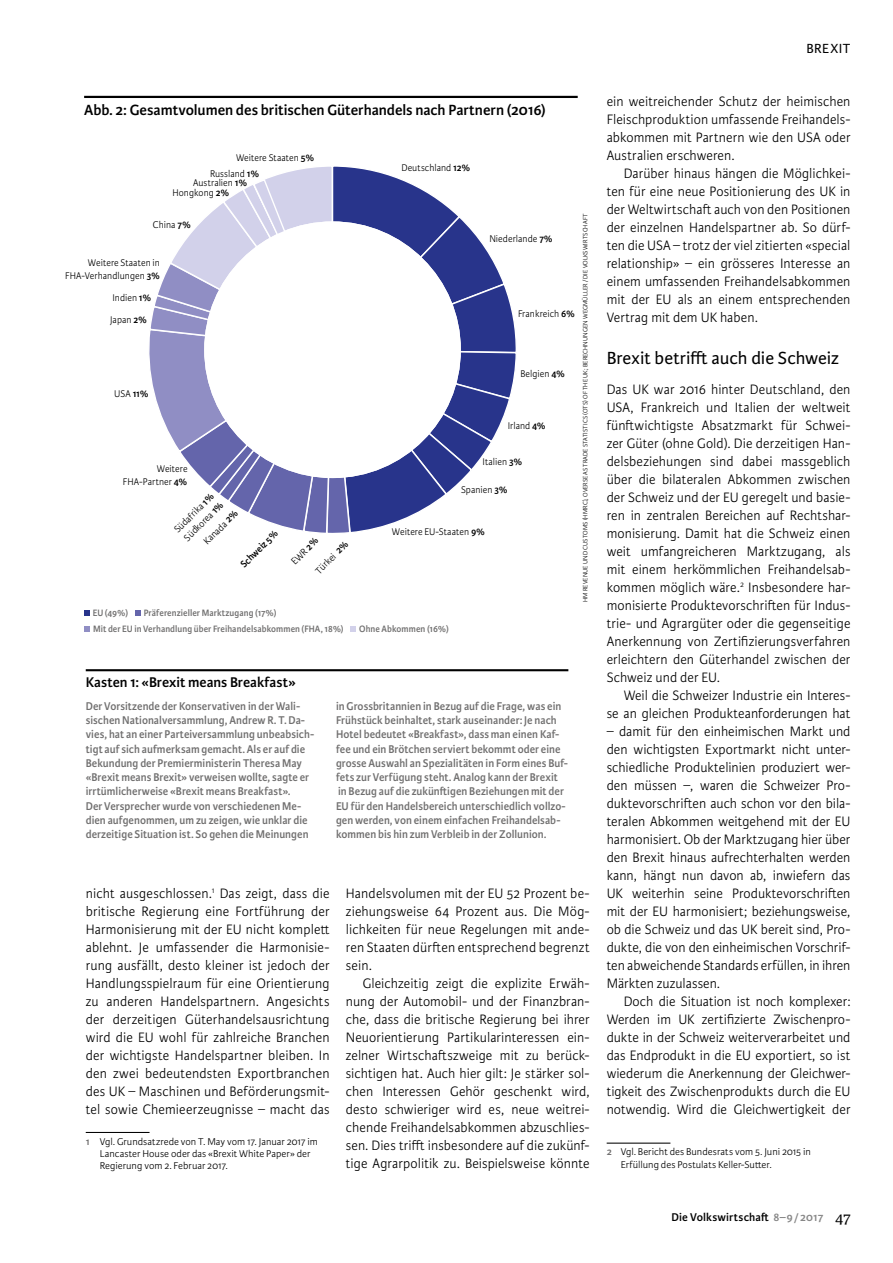
<style>
.page{position:relative;width:893px;height:1263px;background:#fff}
.page>*{position:absolute;margin:0;border:0;box-sizing:border-box;transform-origin:0 0}
.t1{font:18.75px "Karmina Sans";color:#000}
.t2{font:600 15.75px "Karmina Sans";color:#000}
.t3{font:600 15px "Karmina Sans";color:#000}
.t4{font:300 14.55px/18px "Karmina Sans";letter-spacing:.005em;color:#000;text-align:justify;scale:.96 1}
.t5{font:14.1px "Karmina Sans";letter-spacing:.04em;color:#000}
.t6{font:600 12px/14.2px "Karmina Sans";letter-spacing:.005em;color:#706f6f;scale:.95 1}
.t7{font:600 12px "Karmina Sans";letter-spacing:.01em;color:#000}
.t8{font:300 10.5px/12.3px "Karmina Sans";letter-spacing:.005em;color:#000}
.t9{font:300 10.35px/12.5px "Karmina Sans";letter-spacing:.005em;color:#000;text-align:right;scale:.95 1}
.t10{font:600 10.35px "Karmina Sans";color:#000;scale:.95 1}
.t11{font:600 9.9px/15.5px "Karmina Sans";letter-spacing:.01em;color:#706f6f;scale:.95 1}
.t12{font:300 6.6px "Karmina Sans";letter-spacing:.005em;color:#000}
.s1{font-weight:600}
.s2{font-weight:600;color:#706f6f}
.s3{color:#878787}
.s4{font-family:"Karmina";font-weight:400;font-size:16.5px}
</style>
<div class="page">
<hr style="left:86px;top:1132px;width:64px;height:1px;background:#000">
<hr style="left:607px;top:1142px;width:63px;height:2px;background:#000">
<svg style="left:84px;top:611px;width:5px;height:5px"></svg>
<svg style="left:135px;top:611px;width:5px;height:5px"></svg>
<svg style="left:84px;top:626px;width:6px;height:5px"></svg>
<svg style="left:351px;top:626px;width:5px;height:5px"></svg>
<svg style="left:149px;top:166px;width:367px;height:367px"></svg>
<div style="left:204px;top:221px;width:257px;height:257px;background:#fff;border-radius:50%"></div>
<hr style="left:84px;top:96px;width:494px;height:2px;background:#000">
<hr style="left:86px;top:669px;width:482px;height:2px;background:#000">
<p class="t5" style="left:806px;top:41px;width:46px">BREXIT</p>
<p class="t2" style="left:84px;top:101px;width:463px">Abb. 2: Gesamtvolumen des britischen Güterhandels nach Partnern (2016)</p>
<p class="t9" style="left:236px;top:151px;width:84px">Weitere Staaten <span class="s1">5%</span></p>
<p class="t9" style="left:193px;top:169px;width:71px;line-height:9.4px;text-align:left;text-indent:17px">Russland <span class="s1">1%<br></span>Australien <span class="s1">1%</span></p>
<p class="t9" style="left:172px;top:187px;width:62px">Hongkong <span class="s1">2%</span></p>
<p class="t9" style="left:153px;top:219px;width:42px">China <span class="s1">7%</span></p>
<p class="t9" style="left:65px;top:257px;width:101px">Weitere Staaten in<br>FHA-Verhandlungen <span class="s1">3%</span></p>
<p class="t9" style="left:112px;top:291px;width:43px">Indien <span class="s1">1%</span></p>
<p class="t9" style="left:110px;top:313px;width:41px">Japan <span class="s1">2%</span></p>
<p class="t9" style="left:114px;top:388px;width:38px">USA <span class="s1">11%</span></p>
<p class="t9" style="left:123px;top:463px;width:70px">Weitere<br>FHA-Partner <span class="s1">4%</span></p>
<p class="t9" style="left:172px;top:527px;width:56px;rotate:-45deg">Südafrika <span class="s1">1%</span></p>
<p class="t9" style="left:181px;top:535px;width:55px;rotate:-45deg">Südkorea <span class="s1">1%</span></p>
<p class="t9" style="left:201px;top:538px;width:48px;rotate:-45deg">Kanada <span class="s1">2%</span></p>
<p class="t10" style="left:238px;top:562px;width:52px;rotate:-45deg">Schweiz 5%</p>
<p class="t9" style="left:289px;top:558px;width:37px;rotate:-45deg">EWR <span class="s1">2%</span></p>
<p class="t9" style="left:313px;top:568px;width:46px;rotate:-45deg">Türkei <span class="s1">2%</span></p>
<p class="t11" style="left:93px;top:605px;width:39px">EU (49%)</p>
<p class="t11" style="left:93px;top:605px;width:265px;text-indent:51px">Präferenzieller Marktzugang (17%)<br>Mit der EU in Verhandlung über Freihandelsabkommen (FHA, 18%)</p>
<p class="t9" style="left:401px;top:161px;width:74px">Deutschland <span class="s1">12%</span></p>
<p class="t12" style="left:582px;top:602px;width:390px;rotate:-90deg">HM REVENUE UND CUSTOMS (HMRC), OVERSEAS TRADE STATISTICS (OTS) OF THE UK; BERECHNUNGEN WEGMÜLLER / DIE VOLKSWIRTSCHAFT</p>
<p class="t9" style="left:489px;top:232px;width:68px">Niederlande <span class="s1">7%</span></p>
<p class="t9" style="left:518px;top:308px;width:62px">Frankreich <span class="s1">6%</span></p>
<p class="t9" style="left:520px;top:368px;width:49px">Belgien <span class="s1">4%</span></p>
<p class="t9" style="left:508px;top:420px;width:42px">Irland <span class="s1">4%</span></p>
<p class="t9" style="left:483px;top:455px;width:43px">Italien <span class="s1">3%</span></p>
<p class="t9" style="left:461px;top:483px;width:51px">Spanien <span class="s1">3%</span></p>
<p class="t9" style="left:392px;top:526px;width:100px">Weitere EU-Staaten <span class="s1">9%</span></p>
<p class="t11" style="left:359px;top:621px;width:96px">Ohne Abkommen (16%)</p>
<p class="t3" style="left:86px;top:674px;width:211px">Kasten 1: «Brexit means Breakfast»</p>
<p class="t6" style="left:86px;top:699px;width:242px">Der Vorsitzende der Konservativen in der Wali&shy;sischen Nationalversammlung, Andrew R. T. Da&shy;vies, hat an einer Parteiversammlung unbeabsich&shy;tigt auf sich aufmerksam gemacht. Als er auf die Bekundung der Premierministerin Theresa May «Brexit means Brexit» verweisen wollte, sagte er irrtümlicherweise «Brexit means Breakfast».<br>Der Versprecher wurde von verschiedenen Me&shy;dien aufgenommen, um zu zeigen, wie unklar die derzeitige Situation ist. So gehen die Meinungen</p>
<p class="t6" style="left:336px;top:699px;width:246px">in Grossbritannien in Bezug auf die Frage, was ein Frühstück beinhaltet, stark auseinander: Je nach Hotel bedeutet «Breakfast», dass man einen Kaf&shy;fee und ein Brötchen serviert bekommt oder eine grosse Auswahl an Spezialitäten in Form eines Buf&shy;fets zur Verfügung steht. Analog kann der Brexit in Bezug auf die zukünftigen Beziehungen mit der EU für den Handelsbereich unterschiedlich vollzo&shy;gen werden, von einem einfachen Freihandelsab&shy;kommen bis hin zum Verbleib in der Zollunion.</p>
<p class="t4" style="left:86px;top:885px;width:255px">nicht ausgeschlossen.<sup>1</sup> Das zeigt, dass die britische Regierung eine Fortführung der Harmonisierung mit der EU nicht komplett ablehnt. Je umfassender die Harmonisie&shy;rung ausfällt, desto kleiner ist jedoch der Handlungsspielraum für eine Orientierung zu anderen Handelspartnern. Angesichts der derzeitigen Güterhandelsausrichtung wird die EU wohl für zahlreiche Branchen der wichtigste Handelspartner bleiben. In den zwei bedeutendsten Exportbranchen des UK – Maschinen und Beförderungsmit&shy;tel sowie Chemieerzeugnisse – macht das</p>
<p class="t8" style="left:100px;top:1135px;width:220px;text-indent:-14px"><span class="s2">1</span> Vgl. Grundsatzrede von T. May vom 17. Januar 2017 im<br>Lancaster House oder das «Brexit White Paper» der<br>Regierung vom 2. Februar 2017.</p>
<p class="t4" style="left:346px;top:885px;width:255px">Handelsvolumen mit der EU 52 Prozent be&shy;ziehungsweise 64 Prozent aus. Die Mög&shy;lichkeiten für neue Regelungen mit ande&shy;ren Staaten dürften entsprechend begrenzt sein.</p>
<p class="t4" style="left:346px;top:975px;width:255px;text-indent:17px">Gleichzeitig zeigt die explizite Erwäh&shy;nung der Automobil- und der Finanzbran&shy;che, dass die britische Regierung bei ihrer Neuorientierung Partikularinteressen ein&shy;zelner Wirtschaftszweige mit zu berück&shy;sichtigen hat. Auch hier gilt: Je stärker sol&shy;chen Interessen Gehör geschenkt wird, desto schwieriger wird es, neue weitrei&shy;chende Freihandelsabkommen abzuschlies&shy;sen. Dies trifft insbesondere auf die zukünf&shy;tige Agrarpolitik zu. Beispielsweise könnte</p>
<p class="t4" style="left:607px;top:93px;width:255px">ein weitreichender Schutz der heimischen Fleischproduktion umfassende Freihandels&shy;abkommen mit Partnern wie den USA oder Australien erschweren.</p>
<p class="t4" style="left:607px;top:165px;width:255px;text-indent:17px">Darüber hinaus hängen die Möglichkei&shy;ten für eine neue Positionierung des UK in der Weltwirtschaft auch von den Positionen der einzelnen Handelspartner ab. So dürf&shy;ten die USA – trotz der viel zitierten «special relationship» – ein grösseres Interesse an einem umfassenden Freihandelsabkommen mit der EU als an einem entsprechenden Vertrag mit dem UK haben.</p>
<p class="t1" style="left:607px;top:348px;width:234px">Brexit betrifft auch die Schweiz</p>
<p class="t4" style="left:607px;top:381px;width:255px">Das UK war 2016 hinter Deutschland, den USA, Frankreich und Italien der weltweit fünftwichtigste Absatzmarkt für Schwei&shy;zer Güter (ohne Gold). Die derzeitigen Han&shy;delsbeziehungen sind dabei massgeblich über die bilateralen Abkommen zwischen der Schweiz und der EU geregelt und basie&shy;ren in zentralen Bereichen auf Rechtshar&shy;monisierung. Damit hat die Schweiz einen weit umfangreicheren Marktzugang, als mit einem herkömmlichen Freihandelsab&shy;kommen möglich wäre.<sup>2</sup> Insbesondere har&shy;monisierte Produktevorschriften für Indus&shy;trie- und Agrargüter oder die gegenseitige Anerkennung von Zertifizierungsverfahren erleichtern den Güterhandel zwischen der Schweiz und der EU.</p>
<p class="t4" style="left:607px;top:687px;width:255px;text-align:right">Weil die Schweizer Industrie ein Interes-<br>se an gleichen Produkteanforderungen hat</p>
<p class="t4" style="left:607px;top:723px;width:255px">– damit für den einheimischen Markt und den wichtigsten Exportmarkt nicht unter&shy;schiedliche Produktelinien produziert wer&shy;den müssen –, waren die Schweizer Pro&shy;duktevorschriften auch schon vor den bila&shy;teralen Abkommen weitgehend mit der EU harmonisiert. Ob der Marktzugang hier über den Brexit hinaus aufrechterhalten werden kann, hängt nun davon ab, inwiefern das UK weiterhin seine Produktevorschriften mit der EU harmonisiert; beziehungsweise, ob die Schweiz und das UK bereit sind, Pro&shy;dukte, die von den einheimischen Vorschrif&shy;ten abweichende Standards erfüllen, in ihren Märkten zuzulassen.</p>
<p class="t4" style="left:607px;top:993px;width:255px;text-indent:17px">Doch die Situation ist noch komplexer:<br>Werden im UK zertifizierte Zwischenpro&shy;dukte in der Schweiz weiterverarbeitet und das Endprodukt in die EU exportiert, so ist wiederum die Anerkennung der Gleichwer&shy;tigkeit des Zwischenprodukts durch die EU notwendig. Wird die Gleichwertigkeit der</p>
<p class="t8" style="left:621px;top:1146px;width:192px;text-indent:-14px"><span class="s2">2</span> Vgl. Bericht des Bundesrats vom 5. Juni 2015 in<br>Erfüllung des Postulats Keller-Sutter.</p>
<p class="t7" style="left:672px;top:1210px;width:180px">Die Volkswirtschaft <span class="s3">8–9/2017</span> <span class="s4">47</span></p>
</div>
